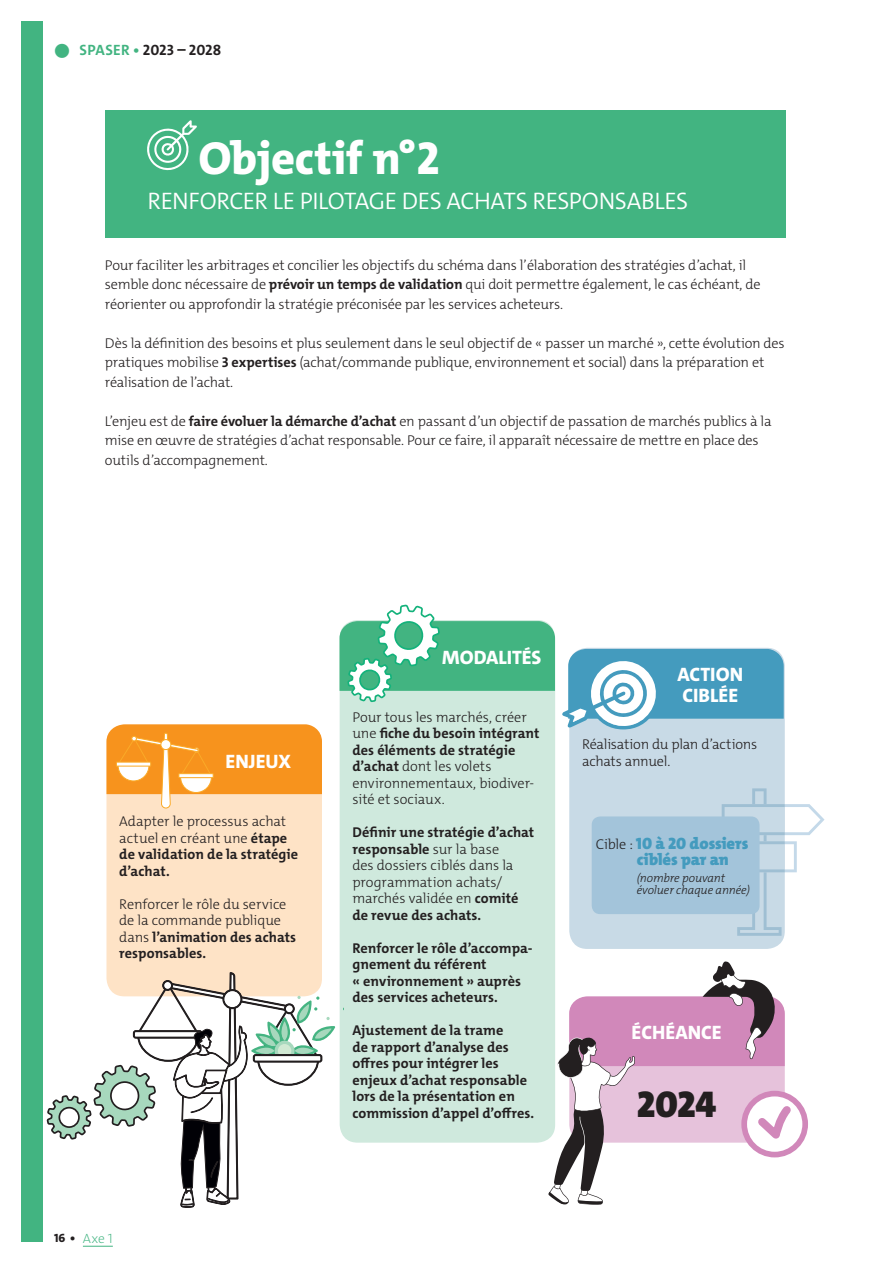
<style>
.page{position:relative;width:893px;height:1263px;background:#fff}
.page>*{position:absolute;margin:0;border:0;box-sizing:border-box;transform-origin:0 0}
.t1{font:800 46.5px "The Mix C4 s";letter-spacing:-.005em;color:#fff}
.t2{font:900 37.5px "The Mix C4 s";color:#231f20}
.t3{font:300 24px "The Mix C4 s";letter-spacing:-.02em;color:#fff}
.t4{font:800 19.5px/21px "The Mix C4 s";color:#fff}
.t5{font:900 16.5px/16.5px "The Mix C4 s";letter-spacing:-.01em;color:#449bbe}
.t6{font:700 15px "The Mix C4 s";color:#231f20}
.t7{font:300 14.25px/16.5px "The Mix C4 s";letter-spacing:-.015em;color:#231f20}
.t8{font:700 14.25px/16.5px "The Mix C4 s";letter-spacing:.005em;color:#231f20}
.t9{font:200 13.5px "The Mix C4 s";color:#42b481}
.t10{font:italic 300 12px/12px "The Mix C4 s";letter-spacing:-.01em;color:#231f20}
.s1{font-weight:900;font-size:37.5px;color:#42b481}
.s2{color:#42b481}
.s3{font-weight:700}
.s4{font-weight:800;font-size:12px;color:#231f20}
.s5{font-weight:300;font-size:14.25px;color:#231f20}
</style>
<div class="page">
<div style="left:21px;top:21px;width:22px;height:1221px;background:#42b481"></div>
<hr style="left:83px;top:1246px;width:30px;height:1px;background:#42b481">
<div style="left:105px;top:111px;width:680px;height:127px;background:#42b481"></div>
<svg style="left:147px;top:120px;width:50px;height:51px"></svg>
<div style="left:569px;top:648px;width:216px;height:301px;background:#c8dae6;border-radius:18px"></div>
<div style="left:106px;top:724px;width:216px;height:272px;background:#fee3c6;border-radius:18px"></div>
<div style="left:340px;top:620px;width:215px;height:523px;background:#cfe9dd;border-radius:18px"></div>
<svg style="left:106px;top:724px;width:216px;height:85px"></svg>
<hr style="left:116px;top:762px;width:35px;height:4px;background:#fff">
<div style="left:116px;top:762px;width:35px;height:5px;border:1px solid #faaa28"></div>
<div style="left:161px;top:739px;width:10px;height:11px;background:#fff;border-radius:50%"></div>
<div style="left:160px;top:739px;width:11px;height:11px;border:1px solid #faaa28;border-radius:50%"></div>
<svg style="left:339px;top:604px;width:216px;height:111px"></svg>
<svg style="left:721px;top:788px;width:103px;height:148px"></svg>
<div style="left:592px;top:816px;width:167px;height:98px;background:#a3c4da;border-radius:9px"></div>
<svg style="left:741px;top:1091px;width:67px;height:66px"></svg>
<div style="left:747px;top:1096px;width:55px;height:56px;background:#fff;border-radius:50%"></div>
<svg style="left:548px;top:961px;width:250px;height:244px"></svg>
<svg style="left:46px;top:965px;width:289px;height:243px"></svg>
<svg style="left:562px;top:649px;width:222px;height:81px"></svg>
<p class="t6" style="left:54px;top:41px;width:169px"><span class="s1">•</span> <span class="s2">SPASER •</span> 2023 – 2028</p>
<h1 class="t1" style="left:198px;top:128px;width:243px">Objectif n°2</h1>
<h3 class="t3" style="left:148px;top:186px;width:542px">RENFORCER LE PILOTAGE DES ACHATS RESPONSABLES</h3>
<p class="t7" style="left:105px;top:255px;width:657px;line-height:19.5px">Pour faciliter les arbitrages et concilier les objectifs du schéma dans l’élaboration des stratégies d’achat, il semble donc nécessaire de <span class="s3">prévoir un temps de validation</span> qui doit permettre également, le cas échéant, de réorienter ou approfondir la stratégie préconisée par les services acheteurs.</p>
<p class="t7" style="left:105px;top:333px;width:681px;line-height:19.5px">Dès la définition des besoins et plus seulement dans le seul objectif de « passer un marché », cette évolution des pratiques mobilise <span class="s3">3 expertises</span> (achat/commande publique, environnement et social) dans la préparation et réalisation de l’achat.</p>
<p class="t7" style="left:105px;top:411px;width:668px;line-height:19.5px">L’enjeu est de <span class="s3">faire évoluer la démarche d’achat</span> en passant d’un objectif de passation de marchés publics à la mise en œuvre de stratégies d’achat responsable. Pour ce faire, il apparaît nécessaire de mettre en place des outils d’accompagnement.</p>
<h3 class="t4" style="left:225px;top:751px;width:67px">ENJEUX</h3>
<p class="t7" style="left:119px;top:813px;width:180px">Adapter le processus achat actuel en créant une <span class="s3">étape de validation de la stratégie d’achat.</span></p>
<p class="t7" style="left:119px;top:895px;width:178px">Renforcer le rôle du service de la commande publique dans <span class="s3">l’animation des achats responsables.</span></p>
<p class="t9" style="left:54px;top:1230px;width:60px"><span class="s4">16 •</span> Axe 1</p>
<h3 class="t4" style="left:442px;top:647px;width:101px">MODALITÉS</h3>
<p class="t7" style="left:352px;top:709px;width:189px">Pour tous les marchés, créer une <span class="s3">fiche du besoin intégrant des éléments de stratégie d’achat</span> dont les volets environnementaux, biodiver&shy;sité et sociaux.</p>
<p class="t7" style="left:352px;top:824px;width:183px"><span class="s3">Définir une stratégie d’achat responsable</span> sur la base<br>des dossiers ciblés dans la programmation achats/ marchés validée en <span class="s3">comité de revue des achats.</span></p>
<p class="t8" style="left:352px;top:940px;width:182px">Renforcer le rôle d’accompa&shy;gnement du référent<br>« environnement » auprès des services acheteurs.</p>
<p class="t8" style="left:352px;top:1022px;width:183px">Ajustement de la trame<br>de rapport d’analyse des offres pour intégrer les enjeux d’achat responsable lors de la présentation en commission d’appel d’offres.</p>
<h3 class="t4" style="left:678px;top:663px;width:67px">ACTION<br>CIBLÉE</h3>
<p class="t7" style="left:582px;top:736px;width:177px">Réalisation du plan d’actions achats annuel.</p>
<p class="t5" style="left:637px;top:835px;width:113px;text-indent:-41px"><span class="s5">Cible :</span> 10 à 20 dossiers ciblés par an</p>
<p class="t10" style="left:637px;top:872px;width:115px">(nombre pouvant évoluer chaque année)</p>
<h3 class="t4" style="left:632px;top:1022px;width:92px">ÉCHÉANCE</h3>
<h2 class="t2" style="left:637px;top:1080px;width:81px">2024</h2>
</div>
